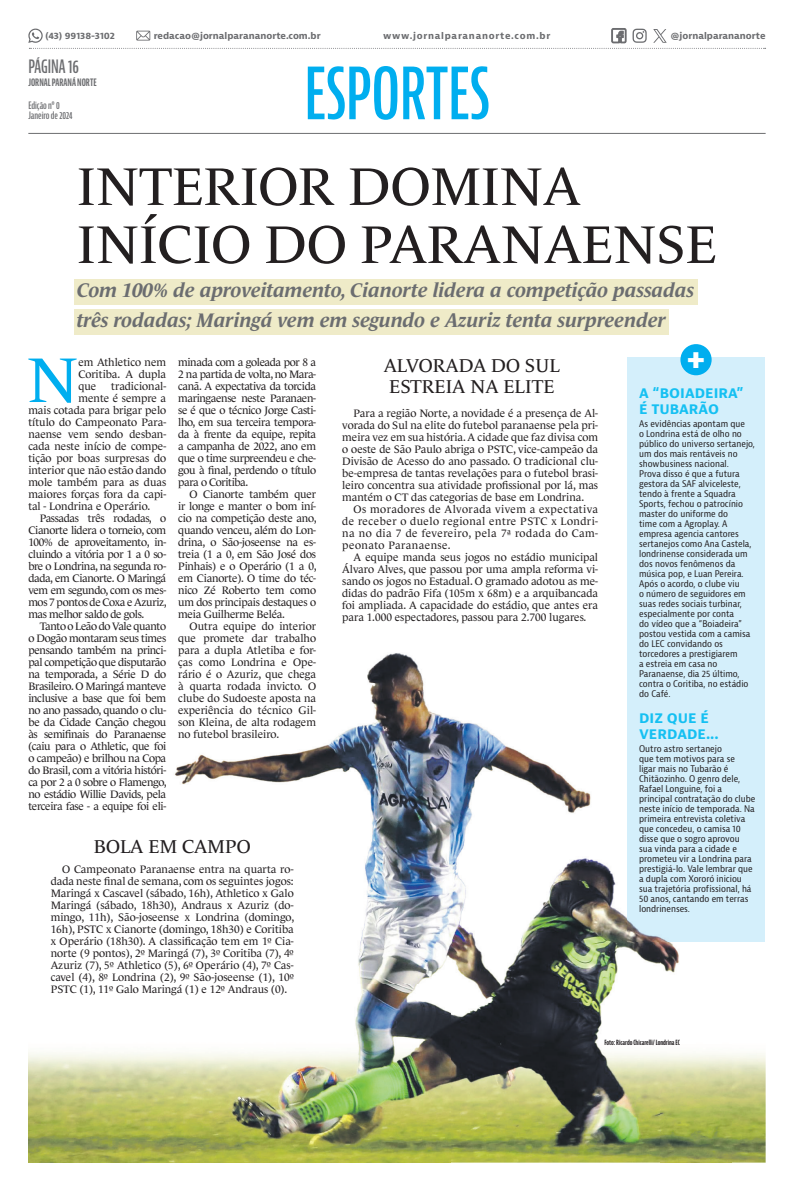
<style>
.page{position:relative;width:794px;height:1191px;background:#fff}
.page>*{position:absolute;margin:0;border:0;box-sizing:border-box;transform-origin:0 0}
.t1{font:600 extra-condensed 70px "Bernina Sans";color:#00aeef}
.t2{font:64.3px "Le Monde Journal Pro";color:#00aeef}
.t3{font:54px/58px "Le Monde Journal Pro";color:#231f20}
.t4{font:800 28px "Bernina Sans";color:#fff}
.t5{font:italic 700 20px/30px "Le Monde Journal Pro";color:#6b6d70}
.t6{font:19px/21px "Le Monde Journal Pro";color:#231f20}
.t7{font:19px "Le Monde Journal Pro";color:#221e20}
.t8{font:600 extra-condensed 18px "Bernina Sans";color:#6c6d70}
.t9{font:700 14px/16px "Bernina Sans";color:#15c0f2}
.t10{font:11px/12px "Le Monde Journal Pro";letter-spacing:-.03em;color:#231f20;text-align:justify}
.t11{font:11px/12px "Le Monde Journal Pro";color:#221e20;text-align:justify}
.t12{font:11px "Le Monde Journal Pro";color:#231f20}
.t13{font:600 extra-condensed 10px/10px "Bernina Sans";color:#6c6d70}
.t14{font:700 extra-condensed 10px "Bernina Sans";color:#6c6d70}
.t15{font:condensed 9px/10px "Bernina Sans";color:#221e20}
.t16{font:700 9px "Bernina Sans";color:#6c6d70}
.t17{font:700 9px "Bernina Sans";letter-spacing:.08em;color:#6c6d70}
.t18{font:700 extra-condensed 7px "Bernina Sans";color:#221e20}
</style>
<div class="page">
<div style="left:627px;top:357px;width:138px;height:584px;background:#d4effb"></div>
<svg style="left:28px;top:28px;width:737px;height:21px"></svg>
<hr style="left:28px;top:133px;width:737px;height:1px;background:#6c6d70">
<img style="left:28px;top:653px;width:632px;height:509px">
<img style="left:731px;top:941px;width:34px;height:221px">
<img style="left:660px;top:941px;width:71px;height:221px">
<img style="left:627px;top:653px;width:40px;height:288px">
<div style="left:74px;top:279px;width:623px;height:25px;background:#efebc8"></div>
<div style="left:74px;top:309px;width:595px;height:25px;background:#efebc8"></div>
<div style="left:680px;top:344px;width:31px;height:31px;background:#00aeef;border-radius:50%"></div>
<p class="t16" style="left:45px;top:29px;width:71px">(43) 99138-3102</p>
<p class="t16" style="left:154px;top:29px;width:168px">redacao@jornalparananorte.com.br</p>
<p class="t17" style="left:383px;top:29px;width:169px">www.jornalparananorte.com.br</p>
<p class="t16" style="left:670px;top:29px;width:97px">@jornalparananorte</p>
<h3 class="t8" style="left:28px;top:56px;width:52px">PÁGINA 16</h3>
<p class="t13" style="left:28px;top:101px;width:46px">Edição nº 0<br>Janeiro de 2024</p>
<h1 class="t1" style="left:304px;top:54px;width:187px">ESPORTES</h1>
<p class="t14" style="left:28px;top:77px;width:70px">JORNAL PARANÁ NORTE</p>
<h3 class="t3" style="left:77px;top:152px;width:641px">INTERIOR DOMINA<br>INÍCIO DO PARANAENSE</h3>
<h3 class="t5" style="left:77px;top:273px;width:619px">Com 100% de aproveitamento, Cianorte lidera a competição passadas três rodadas; Maringá vem em segundo e Azuriz tenta surpreender</h3>
<h2 class="t2" style="left:27px;top:331px;width:53px">N</h2>
<p class="t10" style="left:78px;top:355px;width:89px">em Athletico nem Coritiba. A dupla que</p>
<p class="t12" style="left:111px;top:378px;width:57px">tradicional-</p>
<p class="t12" style="left:78px;top:390px;width:89px">mente é sempre a</p>
<p class="t12" style="left:28px;top:402px;width:139px">mais cotada para brigar pelo</p>
<p class="t12" style="left:28px;top:414px;width:139px">título do Campeonato Para-</p>
<p class="t12" style="left:28px;top:426px;width:139px">naense vem sendo desban-</p>
<p class="t12" style="left:28px;top:438px;width:139px">cada neste início de compe-</p>
<p class="t12" style="left:28px;top:450px;width:139px">tição por boas surpresas do</p>
<p class="t12" style="left:28px;top:462px;width:139px">interior que não estão dando</p>
<p class="t12" style="left:28px;top:474px;width:139px">mole também para as duas</p>
<p class="t12" style="left:28px;top:486px;width:139px">maiores forças fora da capi-</p>
<p class="t12" style="left:28px;top:498px;width:123px">tal - Londrina e Operário.</p>
<p class="t10" style="left:40px;top:511px;width:128px">Passadas três rodadas, o</p>
<p class="t10" style="left:28px;top:523px;width:139px">Cianorte lidera o torneio, com</p>
<p class="t10" style="left:28px;top:535px;width:139px">100% de aproveitamento, in-</p>
<p class="t10" style="left:28px;top:547px;width:139px">cluindo a vitória por 1 a 0 so-</p>
<p class="t10" style="left:28px;top:559px;width:139px">bre o Londrina, na segunda ro-</p>
<p class="t10" style="left:28px;top:571px;width:139px">dada, em Cianorte. O Maringá</p>
<p class="t10" style="left:28px;top:583px;width:139px">vem em segundo, com os mes-</p>
<p class="t10" style="left:28px;top:595px;width:140px">mos 7 pontos de Coxa e Azuriz,</p>
<p class="t10" style="left:28px;top:607px;width:117px">mas melhor saldo de gols.</p>
<p class="t10" style="left:40px;top:619px;width:128px">Tanto o Leão do Vale quanto</p>
<p class="t10" style="left:28px;top:631px;width:139px">o Dogão montaram seus times</p>
<p class="t10" style="left:28px;top:643px;width:139px">pensando também na princi-</p>
<p class="t10" style="left:28px;top:655px;width:139px">pal competição que disputarão</p>
<p class="t10" style="left:28px;top:667px;width:139px">na temporada, a Série D do</p>
<p class="t10" style="left:28px;top:679px;width:139px">Brasileiro. O Maringá manteve</p>
<p class="t10" style="left:28px;top:691px;width:139px">inclusive a base que foi bem</p>
<p class="t10" style="left:28px;top:703px;width:139px">no ano passado, quando o clu-</p>
<p class="t10" style="left:28px;top:715px;width:139px">be da Cidade Canção chegou</p>
<p class="t10" style="left:28px;top:727px;width:139px">às semifinais do Paranaense</p>
<p class="t10" style="left:28px;top:739px;width:139px">(caiu para o Athletic, que foi</p>
<p class="t10" style="left:28px;top:751px;width:139px">o campeão) e brilhou na Copa</p>
<p class="t10" style="left:28px;top:763px;width:139px">do Brasil, com a vitória históri-</p>
<p class="t10" style="left:28px;top:775px;width:140px">ca por 2 a 0 sobre o Flamengo,</p>
<p class="t10" style="left:28px;top:787px;width:139px">no estádio Willie Davids, pela</p>
<p class="t10" style="left:28px;top:799px;width:139px">terceira fase - a equipe foi eli-</p>
<p class="t10" style="left:178px;top:355px;width:139px">minada com a goleada por 8 a 2 na partida de volta, no Mara&shy;canã. A expectativa da torcida maringaense neste Paranaen&shy;se é que o técnico Jorge Casti&shy;lho, em sua terceira tempora&shy;da à frente da equipe, repita a campanha de 2022, ano em que o time surpreendeu e che&shy;gou à final, perdendo o título para o Coritiba.</p>
<p class="t10" style="left:178px;top:487px;width:140px;text-indent:11px">O Cianorte também quer ir longe e manter o bom iní&shy;cio na competição deste ano, quando venceu, além do Lon&shy;drina, o São-joseense na es&shy;treia (1 a 0, em São José dos Pinhais) e o Operário (1 a 0, em Cianorte). O time do téc&shy;nico Zé Roberto tem como um dos principais destaques o meia Guilherme Beléa.</p>
<p class="t10" style="left:178px;top:619px;width:139px;text-indent:11px">Outra equipe do interior que promete dar trabalho para a dupla Atletiba e for&shy;ças como Londrina e Ope&shy;rário é o Azuriz, que chega à quarta rodada invicto. O clube do Sudoeste aposta na experiência do técnico Gil&shy;son Kleina, de alta rodagem no futebol brasileiro.</p>
<h3 class="t7" style="left:94px;top:832px;width:158px">BOLA EM CAMPO</h3>
<p class="t11" style="left:51px;top:862px;width:245px;text-indent:11px">O Campeonato Paranaense entra na quarta ro&shy;dada neste final de semana, com os seguintes jogos:<br>Maringá x Cascavel (sábado, 16h), Athletico x Galo Maringá (sábado, 18h30), Andraus x Azuriz (do&shy;mingo, 11h), São-joseense x Londrina (domingo, 16h), PSTC x Cianorte (domingo, 18h30) e Coritiba x Operário (18h30). A classificação tem em 1º Cia&shy;norte (9 pontos), 2º Maringá (7), 3º Coritiba (7), 4º Azuriz (7), 5º Athletico (5), 6º Operário (4), 7º Cas&shy;cavel (4), 8º Londrina (2), 9º São-joseense (1), 10º PSTC (1), 11º Galo Maringá (1) e 12º Andraus (0).</p>
<h3 class="t6" style="left:384px;top:353px;width:178px">ALVORADA DO SUL<br>ESTREIA NA ELITE</h3>
<p class="t10" style="left:342px;top:405px;width:257px;text-indent:11px">Para a região Norte, a novidade é a presença de Al&shy;vorada do Sul na elite do futebol paranaense pela pri&shy;meira vez em sua história. A cidade que faz divisa com o oeste de São Paulo abriga o PSTC, vice-campeão da Divisão de Acesso do ano passado. O tradicional clu&shy;be-empresa de tantas revelações para o futebol brasi&shy;leiro concentra sua atividade profissional por lá, mas mantém o CT das categorias de base em Londrina.</p>
<p class="t10" style="left:342px;top:501px;width:257px;text-indent:11px">Os moradores de Alvorada vivem a expectativa de receber o duelo regional entre PSTC x Londri&shy;na no dia 7 de fevereiro, pela 7ª rodada do Cam&shy;peonato Paranaense.</p>
<p class="t10" style="left:342px;top:549px;width:257px;text-indent:11px">A equipe manda seus jogos no estádio municipal Álvaro Alves, que passou por uma ampla reforma vi&shy;sando os jogos no Estadual. O gramado adotou as me&shy;didas do padrão Fifa (105m x 68m) e a arquibancada foi ampliada. A capacidade do estádio, que antes era para 1.000 espectadores, passou para 2.700 lugares.</p>
<h3 class="t4" style="left:686px;top:339px;width:21px">+</h3>
<p class="t9" style="left:639px;top:385px;width:106px">A “BOIADEIRA”<br>É TUBARÃO</p>
<p class="t15" style="left:639px;top:419px;width:117px">As evidências apontam que<br>o Londrina está de olho no público do universo sertanejo, um dos mais rentáveis no showbusiness nacional.<br>Prova disso é que a futura gestora da SAF alviceleste, tendo à frente a Squadra<br>Sports, fechou o patrocínio master do uniforme do<br>time com a Agroplay. A empresa agencia cantores sertanejos como Ana Castela, londrinense considerada um dos novos fenômenos da música pop, e Luan Pereira.<br>Após o acordo, o clube viu<br>o número de seguidores em suas redes sociais turbinar, especialmente por conta<br>do vídeo que a “Boiadeira” postou vestida com a camisa do LEC convidando os torcedores a prestigiarem<br>a estreia em casa no<br>Paranaense, dia 25 último, contra o Coritiba, no estádio do Café.</p>
<p class="t9" style="left:639px;top:710px;width:81px">DIZ QUE É<br>VERDADE...</p>
<p class="t15" style="left:639px;top:744px;width:118px">Outro astro sertanejo<br>que tem motivos para se<br>ligar mais no Tubarão é<br>Chitãozinho. O genro dele,<br>Rafael Longuine, foi a principal contratação do clube neste início de temporada. Na primeira entrevista coletiva que concedeu, o camisa 10 disse que o sogro aprovou<br>sua vinda para a cidade e prometeu vir a Londrina para prestigiá-lo. Vale lembrar que a dupla com Xororó iniciou sua trajetória profissional, há<br>50 anos, cantando em terras londrinenses.</p>
<p class="t18" style="left:604px;top:1038px;width:77px">Foto: Ricardo Chicarelli/ Londrina EC</p>
</div>
